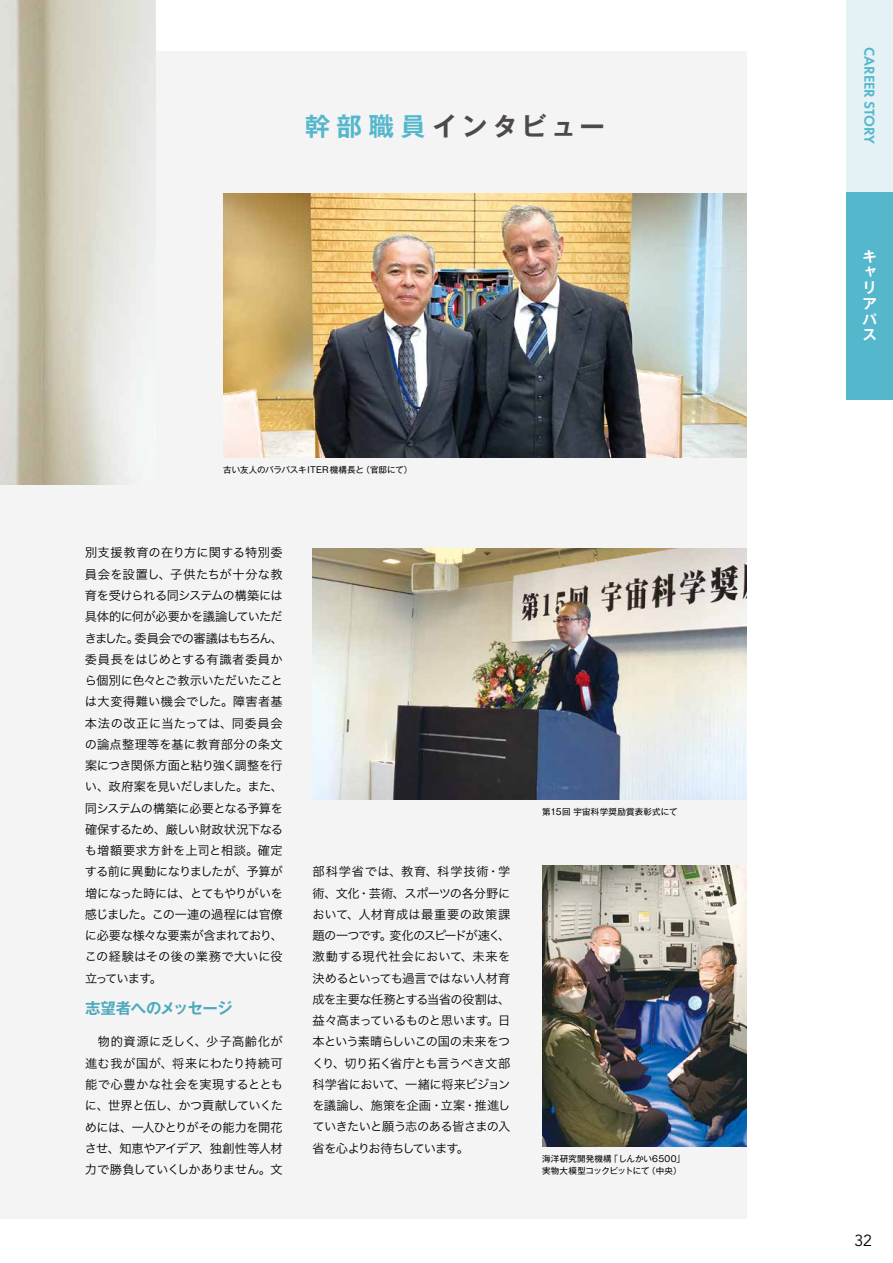
<style>
.page{position:relative;width:893px;height:1263px;background:#fff}
.page>*{position:absolute;margin:0;border:0;box-sizing:border-box;transform-origin:0 0}
.t1{font:700 25.5px "Gothic MB101 Pr 6 De";letter-spacing:.18em;color:#4c4948}
.t2{font:15.9px "Avenir";color:#000}
.t3{font:700 15.45px "Gothic MB101 Pro De";letter-spacing:-.035em;color:#4ea9bd}
.t4{font:600 14.85px "Futura PT";color:#55b7cc}
.t5{font:700 14.4px/15.8px "Gothic MB101 Pro De";color:#fff}
.t6{font:12.15px/21.3px "Hira Kaku Pro W3";letter-spacing:-.04em;color:#000;text-align:justify}
.t7{font:8.55px/11.7px "Gothic MB101 Pr 5";letter-spacing:.015em;color:#000}
.s1{color:#55b7cc}
</style>
<div class="page">
<div style="left:846px;top:191px;width:47px;height:209px;background:#55b7cc"></div>
<div style="left:846px;top:0;width:47px;height:191px;background:#e4f2f6"></div>
<div style="left:0;top:51px;width:746px;height:1167px;background:#f4f4f4"></div>
<img style="left:0;top:0;width:155px;height:485px">
<img style="left:223px;top:193px;width:523px;height:264px">
<img style="left:542px;top:865px;width:204px;height:281px">
<img style="left:313px;top:548px;width:433px;height:251px">
<h1 class="t1" style="left:305px;top:105px;width:302px"><span class="s1">幹部職員</span>インタビュー</h1>
<p class="t7" style="left:223px;top:463px;width:191px">古い友人のバラバスキITER 機構長と（官邸にて）</p>
<p class="t6" style="left:85px;top:541px;width:200px">別支援教育の在り方に関する特別委員会を設置し、子供たちが十分な教育を受けられる同システムの構築には具体的に何が必要かを議論していただきました。委員会での審議はもちろん、委員長をはじめとする有識者委員から個別に色々とご教示いただいたことは大変得難い機会でした。障害者基本法の改正に当たっては、同委員会の論点整理等を基に教育部分の条文案につき関係方面と粘り強く調整を行い、政府案を見いだしました。また、同システムの構築に必要となる予算を確保するため、厳しい財政状況下なるも増額要求方針を上司と相談。確定する前に異動になりましたが、予算が増になった時には、とてもやりがいを感じました。この一連の過程には官僚に必要な様々な要素が含まれており、この経験はその後の業務で大いに役立っています。</p>
<p class="t3" style="left:85px;top:996px;width:149px">志望者へのメッセージ</p>
<p class="t6" style="left:85px;top:1030px;width:200px">　物的資源に乏しく、少子高齢化が進む我が国が、将来にわたり持続可能で心豊かな社会を実現するとともに、世界と伍し、かつ貢献していくためには、一人ひとりがその能力を開花させ、知恵やアイデア、独創性等人材力で勝負していくしかありません。文</p>
<p class="t6" style="left:312px;top:860px;width:200px">部科学省では、教育、科学技術・学術、文化・芸術、スポーツの各分野において、人材育成は最重要の政策課題の一つです。変化のスピードが速く、激動する現代社会において、未来を決めるといっても過言ではない人材育成を主要な任務とする当省の役割は、益々高まっているものと思います。日本という素晴らしいこの国の未来をつくり、切り拓く省庁とも言うべき文部科学省において、一緒に将来ビジョンを議論し、施策を企画・立案・推進していきたいと願う志のある皆さまの入省を心よりお待ちしています。</p>
<p class="t7" style="left:542px;top:805px;width:137px">第15回 宇宙科学奨励賞表彰式にて</p>
<p class="t7" style="left:542px;top:1152px;width:144px">海洋研究開発機構「しんかい6500」実物大模型コックピットにて（中央）</p>
<p class="t4" style="left:879px;top:47px;width:99px;rotate:90deg">CAREER STORY</p>
<p class="t5" style="left:862px;top:246px;width:15px">キャリアパス</p>
<h2 class="t2" style="left:854px;top:1231px;width:19px">32</h2>
</div>
